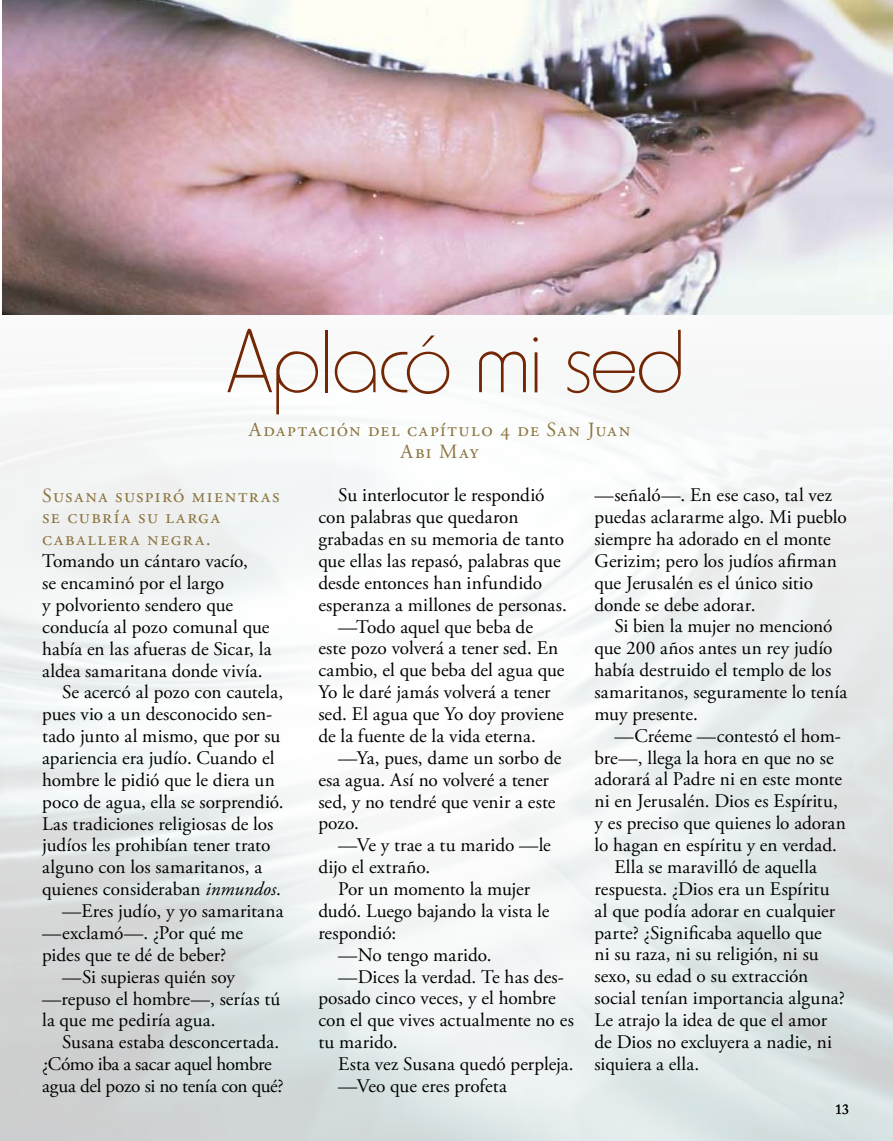
<style>
.page{position:relative;width:893px;height:1141px;background:#fff}
.page>*{position:absolute;margin:0;border:0;box-sizing:border-box;transform-origin:0 0}
.t1{font:100 91px "Hammer";letter-spacing:-.015em;color:#732705}
.t2{font:20.12px/21.9px "Adobe Garamond Pro";letter-spacing:.075em;color:#8c753f;text-align:center}
.t3{font:19.25px/21.9px "Adobe Garamond Pro";letter-spacing:-.01em;color:#000}
.t4{font:14px "Adobe Caslon Pro";color:#000}
.s1{font-style:italic}
</style>
<div class="page">
<img style="left:0;top:314px;width:893px;height:827px">
<img style="left:2px;top:0;width:891px;height:314px">
<h1 class="t1" style="left:227px;top:311px;width:459px">Aplacó mi sed</h1>
<p class="t2" style="left:249px;top:419px;width:383px">Adaptación del capítulo 4 de San Juan<br>Abi May</p>
<p class="t2" style="left:42px;top:485px;width:239px;text-align:left">Susana suspiró mientras se cubría su larga caballera negra.</p>
<p class="t3" style="left:42px;top:551px;width:207px">Tomando un cántaro vacío,</p>
<p class="t3" style="left:42px;top:573px;width:184px">se encaminó por el largo</p>
<p class="t3" style="left:42px;top:595px;width:192px">y polvoriento sendero que</p>
<p class="t3" style="left:42px;top:616px;width:229px">conducía al pozo comunal que</p>
<p class="t3" style="left:42px;top:638px;width:231px">había en las afueras de Sicar, la</p>
<p class="t3" style="left:42px;top:660px;width:222px">aldea samaritana donde vivía.</p>
<p class="t3" style="left:62px;top:682px;width:223px">Se acercó al pozo con cautela,</p>
<p class="t3" style="left:42px;top:704px;width:232px">pues vio a un desconocido sen-</p>
<p class="t3" style="left:42px;top:726px;width:240px">tado junto al mismo, que por su</p>
<p class="t3" style="left:42px;top:748px;width:234px">apariencia era judío. Cuando el</p>
<p class="t3" style="left:42px;top:769px;width:234px">hombre le pidió que le diera un</p>
<p class="t3" style="left:42px;top:791px;width:243px">poco de agua, ella se sorprendió.</p>
<p class="t3" style="left:42px;top:813px;width:233px">Las tradiciones religiosas de los</p>
<p class="t3" style="left:42px;top:835px;width:230px">judíos les prohibían tener trato</p>
<p class="t3" style="left:42px;top:857px;width:222px">alguno con los samaritanos, a</p>
<p class="t3" style="left:42px;top:879px;width:240px">quienes consideraban <span class="s1">inmundos</span>.</p>
<p class="t3" style="left:62px;top:901px;width:223px">—Eres judío, y yo samaritana</p>
<p class="t3" style="left:42px;top:923px;width:203px">—exclamó—. ¿Por qué me</p>
<p class="t3" style="left:42px;top:944px;width:186px">pides que te dé de beber?</p>
<p class="t3" style="left:62px;top:966px;width:175px">—Si supieras quién soy</p>
<p class="t3" style="left:42px;top:988px;width:240px">—repuso el hombre—, serías tú</p>
<p class="t3" style="left:42px;top:1010px;width:175px">la que me pediría agua.</p>
<p class="t3" style="left:62px;top:1032px;width:219px">Susana estaba desconcertada.</p>
<p class="t3" style="left:42px;top:1054px;width:231px">¿Cómo iba a sacar aquel hombre</p>
<p class="t3" style="left:42px;top:1076px;width:243px">agua del pozo si no tenía con qué?</p>
<p class="t3" style="left:594px;top:485px;width:254px">—señaló—. En ese caso, tal vez puedas aclararme algo. Mi pueblo siempre ha adorado en el monte<br>Gerizim; pero los judíos afirman que Jerusalén es el único sitio donde se debe adorar.</p>
<p class="t3" style="left:594px;top:616px;width:254px;text-indent:20px">Si bien la mujer no mencionó que 200 años antes un rey judío había destruido el templo de los samaritanos, seguramente lo tenía muy presente.</p>
<p class="t3" style="left:614px;top:725px;width:228px">—Créeme —contestó el hom-</p>
<p class="t3" style="left:594px;top:747px;width:241px">bre—, llega la hora en que no se</p>
<p class="t3" style="left:594px;top:769px;width:249px">adorará al Padre ni en este monte</p>
<p class="t3" style="left:594px;top:791px;width:245px">ni en Jerusalén. Dios es Espíritu,</p>
<p class="t3" style="left:594px;top:813px;width:253px">y es preciso que quienes lo adoran</p>
<p class="t3" style="left:594px;top:835px;width:244px">lo hagan en espíritu y en verdad.</p>
<p class="t3" style="left:614px;top:857px;width:204px">Ella se maravilló de aquella</p>
<p class="t3" style="left:594px;top:878px;width:237px">respuesta. ¿Dios era un Espíritu</p>
<p class="t3" style="left:594px;top:900px;width:242px">al que podía adorar en cualquier</p>
<p class="t3" style="left:594px;top:922px;width:229px">parte? ¿Significaba aquello que</p>
<p class="t3" style="left:594px;top:944px;width:226px">ni su raza, ni su religión, ni su</p>
<p class="t3" style="left:594px;top:966px;width:215px">sexo, su edad o su extracción</p>
<p class="t3" style="left:594px;top:988px;width:252px">social tenían importancia alguna?</p>
<p class="t3" style="left:594px;top:1010px;width:234px">Le atrajo la idea de que el amor</p>
<p class="t3" style="left:594px;top:1032px;width:239px">de Dios no excluyera a nadie, ni</p>
<p class="t3" style="left:594px;top:1053px;width:106px">siquiera a ella.</p>
<p class="t4" style="left:835px;top:1101px;width:16px">13</p>
<p class="t3" style="left:338px;top:485px;width:208px">Su interlocutor le respondió</p>
<p class="t3" style="left:318px;top:507px;width:202px">con palabras que quedaron</p>
<p class="t3" style="left:318px;top:529px;width:247px">grabadas en su memoria de tanto</p>
<p class="t3" style="left:318px;top:551px;width:244px">que ellas las repasó, palabras que</p>
<p class="t3" style="left:318px;top:572px;width:225px">desde entonces han infundido</p>
<p class="t3" style="left:318px;top:594px;width:250px">esperanza a millones de personas.</p>
<p class="t3" style="left:338px;top:616px;width:196px">—Todo aquel que beba de</p>
<p class="t3" style="left:318px;top:638px;width:241px">este pozo volverá a tener sed. En</p>
<p class="t3" style="left:318px;top:660px;width:248px">cambio, el que beba del agua que</p>
<p class="t3" style="left:318px;top:682px;width:234px">Yo le daré jamás volverá a tener</p>
<p class="t3" style="left:318px;top:704px;width:247px">sed. El agua que Yo doy proviene</p>
<p class="t3" style="left:318px;top:726px;width:219px">de la fuente de la vida eterna.</p>
<p class="t3" style="left:338px;top:747px;width:225px">—Ya, pues, dame un sorbo de</p>
<p class="t3" style="left:318px;top:769px;width:232px">esa agua. Así no volveré a tener</p>
<p class="t3" style="left:318px;top:791px;width:239px">sed, y no tendré que venir a este</p>
<p class="t3" style="left:318px;top:813px;width:42px">pozo.</p>
<p class="t3" style="left:338px;top:835px;width:214px">—Ve y trae a tu marido —le</p>
<p class="t3" style="left:318px;top:857px;width:113px">dijo el extraño.</p>
<p class="t3" style="left:338px;top:879px;width:193px">Por un momento la mujer</p>
<p class="t3" style="left:318px;top:901px;width:233px">dudó. Luego bajando la vista le</p>
<p class="t3" style="left:318px;top:922px;width:79px">respondió:</p>
<p class="t3" style="left:338px;top:944px;width:155px">—No tengo marido.</p>
<p class="t3" style="left:338px;top:966px;width:227px">—Dices la verdad. Te has des-</p>
<p class="t3" style="left:318px;top:988px;width:239px">posado cinco veces, y el hombre</p>
<p class="t3" style="left:318px;top:1010px;width:257px">con el que vives actualmente no es</p>
<p class="t3" style="left:318px;top:1032px;width:81px">tu marido.</p>
<p class="t3" style="left:338px;top:1054px;width:237px">Esta vez Susana quedó perpleja.</p>
<p class="t3" style="left:338px;top:1075px;width:170px">—Veo que eres profeta</p>
</div>
